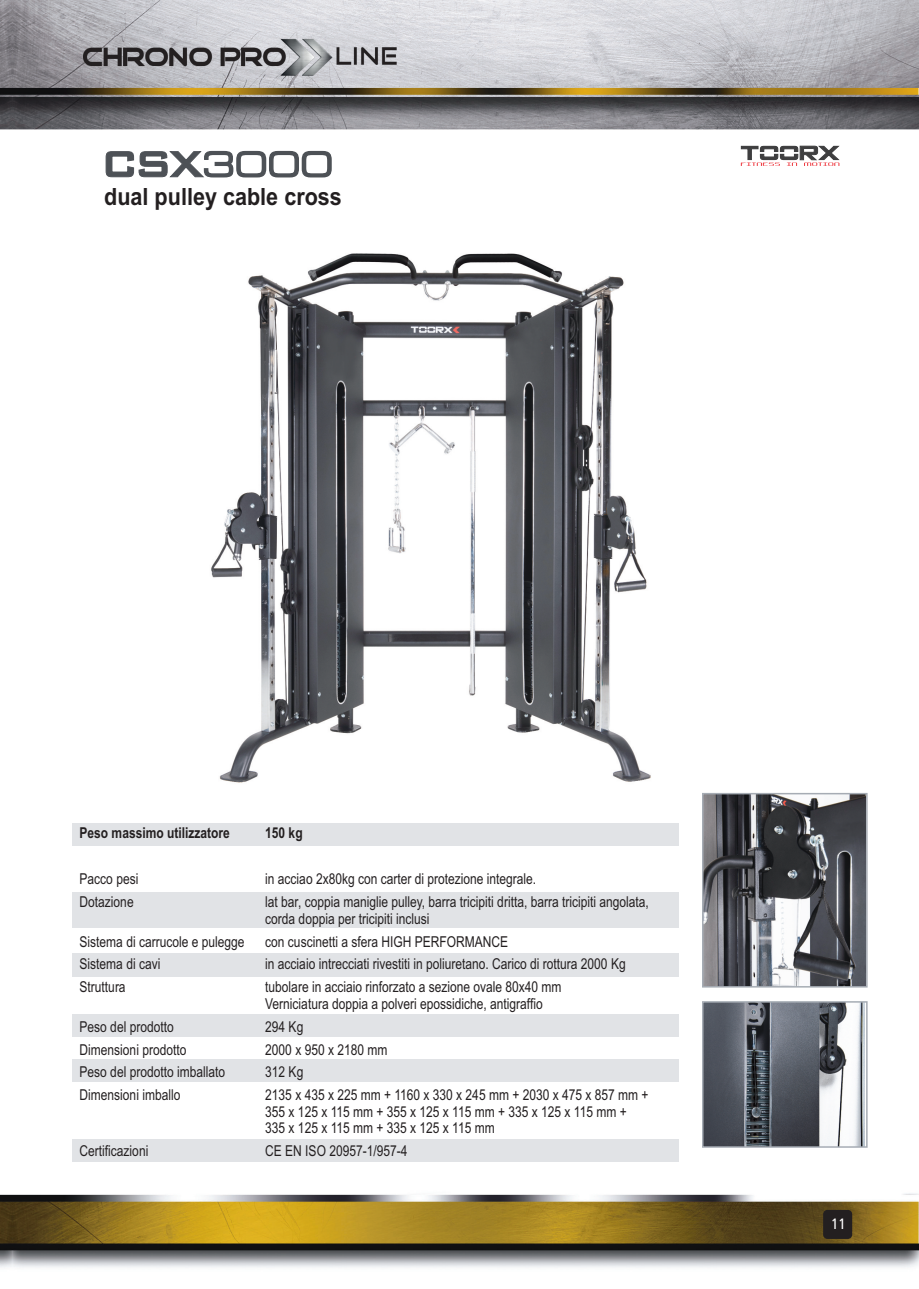
<style>
.page{position:relative;width:919px;height:1289px;background:#fff}
.page>*{position:absolute;margin:0;border:0;box-sizing:border-box;transform-origin:0 0}
.t1{font:700 24.6px "Arial";color:#231f20;scale:.88 1}
.t2{font:15px/16.5px "Arial";color:#231f20;scale:.8 1}
.t3{font:700 15px "Arial";color:#231f20;scale:.8 1}
.t4{font:condensed 15px "Frutiger LT Std";color:#fff}
</style>
<div class="page">
<img style="left:0;top:0;width:918px;height:1268px">
<img style="left:705px;top:796px;width:159px;height:188px">
<div style="left:702px;top:793px;width:165px;height:194px;border:2px solid #a6acb4"></div>
<img style="left:705px;top:1004px;width:159px;height:140px">
<div style="left:702px;top:1001px;width:165px;height:146px;border:2px solid #a6acb4"></div>
<div style="left:167px;top:202px;width:523px;height:618px;background:#fff"></div>
<img style="left:211px;top:253px;width:440px;height:530px">
<div style="left:101px;top:144px;width:235px;height:43px;background:#fff"></div>
<svg style="left:106px;top:151px;width:226px;height:26px"></svg>
<div style="left:72px;top:823px;width:606px;height:22px;background:#e1e3e6"></div>
<div style="left:72px;top:892px;width:606px;height:36px;background:#e1e3e6"></div>
<div style="left:72px;top:953px;width:606px;height:23px;background:#e1e3e6"></div>
<div style="left:72px;top:1014px;width:606px;height:22px;background:#e1e3e6"></div>
<div style="left:72px;top:1059px;width:606px;height:22px;background:#e1e3e6"></div>
<div style="left:72px;top:1139px;width:606px;height:22px;background:#e1e3e6"></div>
<div style="left:823px;top:1209px;width:29px;height:29px;background:#231f20;border-radius:4px"></div>
<img style="left:83px;top:36px;width:313px;height:42px">
<svg style="left:740px;top:146px;width:99px;height:20px"></svg>
<h1 class="t1" style="left:104px;top:182px;width:271px">dual pulley cable cross</h1>
<p class="t3" style="left:80px;top:824px;width:189px">Peso massimo utilizzatore</p>
<p class="t3" style="left:265px;top:824px;width:48px">150 kg</p>
<p class="t2" style="left:80px;top:870px;width:75px">Pacco pesi</p>
<p class="t2" style="left:265px;top:870px;width:340px">in acciao 2x80kg con carter di protezione integrale.</p>
<p class="t2" style="left:80px;top:893px;width:69px">Dotazione</p>
<p class="t2" style="left:265px;top:893px;width:481px">lat bar, coppia maniglie pulley, barra tricipiti dritta, barra tricipiti angolata, corda doppia per tricipiti inclusi</p>
<p class="t2" style="left:80px;top:933px;width:207px">Sistema di carrucole e pulegge</p>
<p class="t2" style="left:265px;top:933px;width:305px">con cuscinetti a sfera HIGH PERFORMANCE</p>
<p class="t2" style="left:80px;top:955px;width:102px">Sistema di cavi</p>
<p class="t2" style="left:265px;top:955px;width:452px">in acciaio intrecciati rivestiti in poliuretano. Carico di rottura 2000 Kg</p>
<p class="t2" style="left:80px;top:978px;width:59px">Struttura</p>
<p class="t2" style="left:265px;top:978px;width:372px">tubolare in acciaio rinforzato a sezione ovale 80x40 mm<br>Verniciatura doppia a polveri epossidiche, antigraffio</p>
<p class="t2" style="left:80px;top:1018px;width:119px">Peso del prodotto</p>
<p class="t2" style="left:265px;top:1018px;width:49px">294 Kg</p>
<p class="t2" style="left:80px;top:1041px;width:135px">Dimensioni prodotto</p>
<p class="t2" style="left:265px;top:1041px;width:154px">2000 x 950 x 2180 mm</p>
<p class="t2" style="left:80px;top:1064px;width:183px">Peso del prodotto imballato</p>
<p class="t2" style="left:265px;top:1064px;width:49px">312 Kg</p>
<p class="t2" style="left:80px;top:1086px;width:127px">Dimensioni imballo</p>
<p class="t2" style="left:265px;top:1086px;width:480px">2135 x 435 x 225 mm + 1160 x 330 x 245 mm + 2030 x 475 x 857 mm +<br>355 x 125 x 115 mm + 355 x 125 x 115 mm + 335 x 125 x 115 mm +<br>335 x 125 x 115 mm + 335 x 125 x 115 mm</p>
<p class="t2" style="left:80px;top:1142px;width:87px">Certificazioni</p>
<p class="t2" style="left:265px;top:1142px;width:179px">CE EN ISO 20957-1/957-4</p>
<p class="t4" style="left:831px;top:1217px;width:16px">11</p>
</div>
